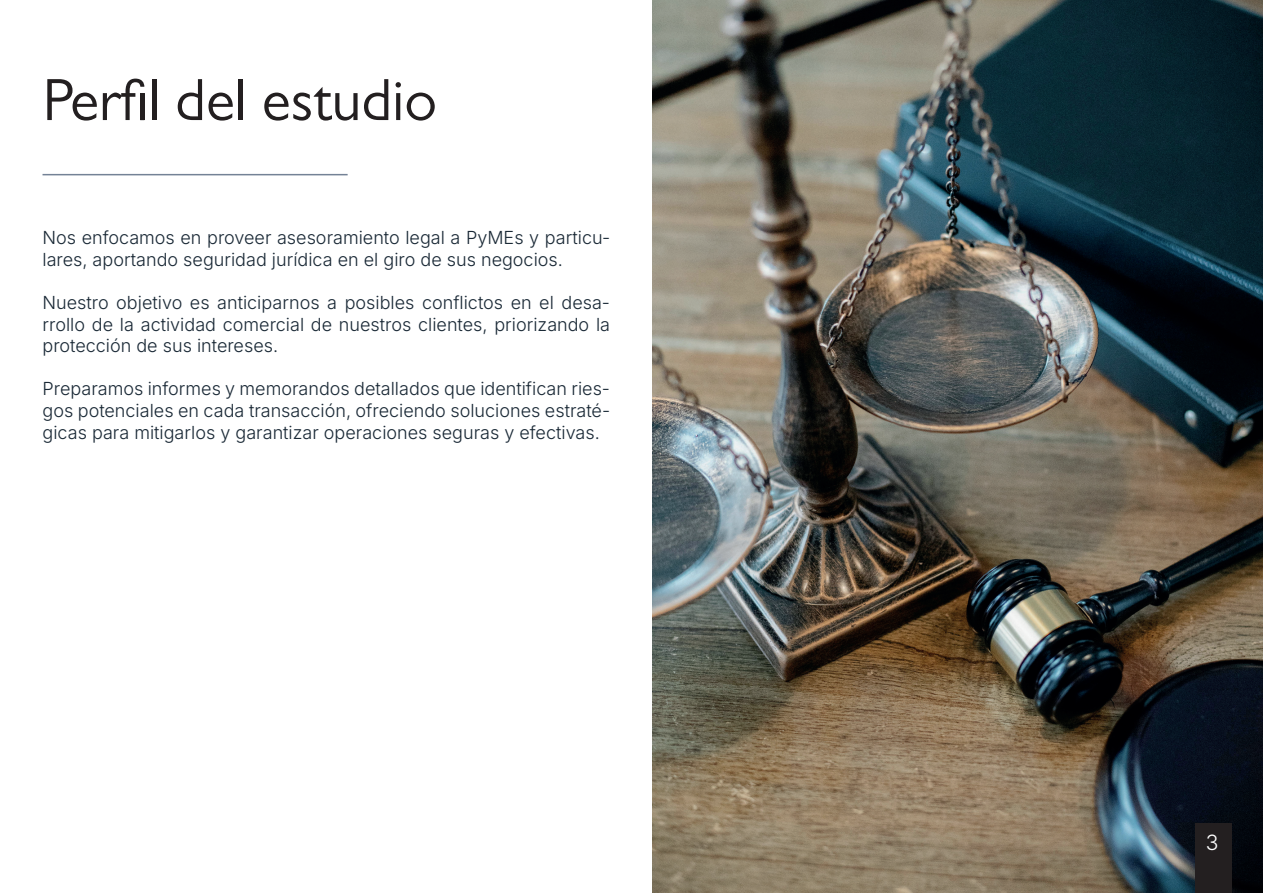
<style>
.page{position:relative;width:1263px;height:893px;background:#fff}
.page>*{position:absolute;margin:0;border:0;box-sizing:border-box;transform-origin:0 0}
.t1{font:60px "Gill Sans MT Pro";color:#231f20}
.t2{font:21px "Inter";color:#fff}
.t3{font:18px/21.6px "Inter";color:#1a2936;text-align:justify}
</style>
<div class="page">
<img style="left:653px;top:1px;width:610px;height:892px">
<hr style="left:43px;top:174px;width:305px;height:1px;background:#748296">
<div style="left:1195px;top:823px;width:37px;height:70px;background:#231f20"></div>
<h1 class="t1" style="left:43px;top:64px;width:396px">Perfil del estudio</h1>
<p class="t3" style="left:43px;top:226px;width:569px">Nos enfocamos en proveer asesoramiento legal a PyMEs y particu&shy;lares, aportando seguridad jurídica en el giro de sus negocios.</p>
<p class="t3" style="left:43px;top:291px;width:569px">Nuestro objetivo es anticiparnos a posibles conflictos en el desa&shy;rrollo de la actividad comercial de nuestros clientes, priorizando la protección de sus intereses.</p>
<p class="t3" style="left:43px;top:378px;width:569px">Preparamos informes y memorandos detallados que identifican ries&shy;gos potenciales en cada transacción, ofreciendo soluciones estraté&shy;gicas para mitigarlos y garantizar operaciones seguras y efectivas.</p>
<p class="t2" style="left:1206px;top:827px;width:14px">3</p>
</div>
